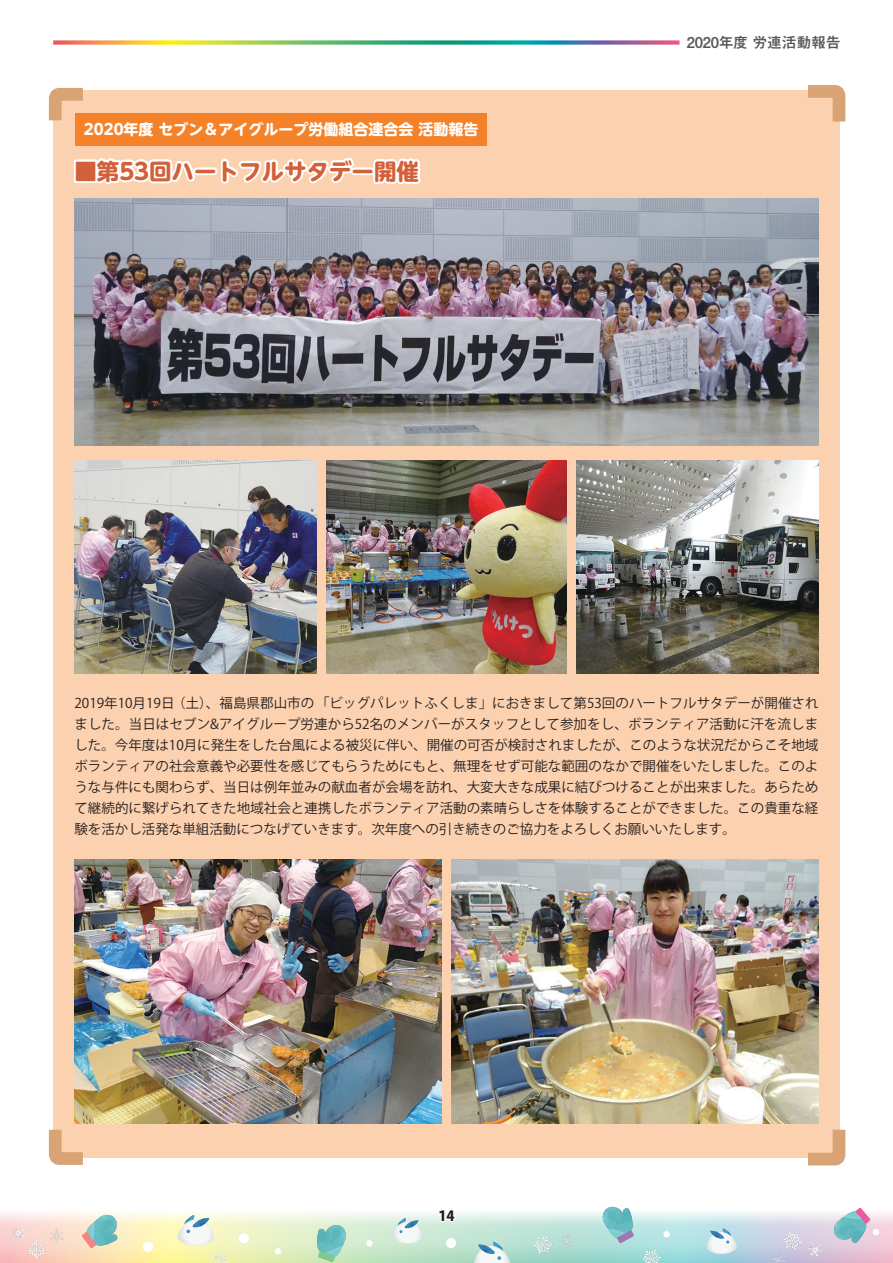
<style>
.page{position:relative;width:893px;height:1263px;background:#fff}
.page>*{position:absolute;margin:0;border:0;box-sizing:border-box;transform-origin:0 0}
.本文B{font:700 22.5px "UD Shin M Go Pro";color:#d26038}
.本文B-2{font:700 15px "UD Shin M Go Pro";color:#fff}
.t1{font:700 15px "Mi Go MB1 Std De";letter-spacing:-.025em;color:#57585a}
.t2{font:800 13.95px "Koz Go Pro";color:#231f20}
.本文{font:13.5px/21px "Koz Go Pro";color:#231f20;text-align:justify}
</style>
<div class="page">
<svg style="left:0;top:1212px;width:893px;height:51px;background:#d7e4d5"></svg>
<svg style="left:53px;top:40px;width:626px;height:5px;background:#91b082"></svg>
<svg style="left:82px;top:1214px;width:37px;height:34px"></svg>
<svg style="left:602px;top:1206px;width:32px;height:37px"></svg>
<svg style="left:309px;top:1218px;width:38px;height:44px;background:#a6d7c4"></svg>
<svg style="left:706px;top:1228px;width:32px;height:27px"></svg>
<svg style="left:392px;top:1218px;width:30px;height:26px"></svg>
<svg style="left:474px;top:1242px;width:38px;height:21px"></svg>
<div style="left:143px;top:1242px;width:10px;height:10px;background:#fff;border-radius:50%"></div>
<div style="left:239px;top:1233px;width:10px;height:10px;background:#fff;border-radius:50%"></div>
<div style="left:446px;top:1238px;width:10px;height:10px;background:#fff;border-radius:50%"></div>
<svg style="left:275px;top:1248px;width:6px;height:6px"></svg>
<div style="left:366px;top:1240px;width:7px;height:6px;background:#fff;border-radius:50%"></div>
<div style="left:663px;top:1231px;width:7px;height:6px;background:#fff;border-radius:50%"></div>
<svg style="left:832px;top:1207px;width:47px;height:36px"></svg>
<svg style="left:808px;top:1243px;width:14px;height:13px"></svg>
<svg style="left:771px;top:1231px;width:31px;height:32px"></svg>
<svg style="left:559px;top:1234px;width:15px;height:14px"></svg>
<svg style="left:527px;top:1218px;width:13px;height:10px"></svg>
<svg style="left:533px;top:1235px;width:20px;height:19px"></svg>
<svg style="left:641px;top:1249px;width:21px;height:14px"></svg>
<svg style="left:12px;top:1226px;width:51px;height:34px;background:#f6d3ca"></svg>
<svg style="left:176px;top:1215px;width:53px;height:48px"></svg>
<svg style="left:437px;top:1212px;width:19px;height:11px"></svg>
<div style="left:53px;top:91px;width:787px;height:1067px;background:#fcd1af"></div>
<div style="left:74px;top:159px;width:23px;height:24px;border:4px solid #fff"></div>
<svg style="left:91px;top:158px;width:104px;height:26px"></svg>
<div style="left:193px;top:167px;width:24px;height:8px;border:4px solid #fff;border-radius:2px"></div>
<svg style="left:221px;top:157px;width:135px;height:27px"></svg>
<div style="left:351px;top:167px;width:24px;height:8px;border:4px solid #fff;border-radius:2px"></div>
<svg style="left:371px;top:158px;width:50px;height:26px"></svg>
<svg style="left:795px;top:1123px;width:51px;height:43px"></svg>
<svg style="left:795px;top:85px;width:51px;height:37px"></svg>
<svg style="left:48px;top:1123px;width:48px;height:42px"></svg>
<svg style="left:48px;top:87px;width:48px;height:34px"></svg>
<img style="left:75px;top:199px;width:744px;height:246px">
<img style="left:74px;top:461px;width:242px;height:213px">
<img style="left:74px;top:859px;width:367px;height:264px">
<img style="left:577px;top:461px;width:242px;height:213px">
<img style="left:327px;top:461px;width:239px;height:213px">
<img style="left:452px;top:860px;width:367px;height:263px">
<div style="left:75px;top:114px;width:412px;height:32px;background:#f58229"></div>
<p class="本文B-2" style="left:84px;top:117px;width:396px">2020年度 セブン＆アイグループ労働組合連合会 活動報告</p>
<p class="本文B" style="left:74px;top:153px;width:346px">■第53回ハートフルサタデー開催</p>
<p class="t1" style="left:687px;top:31px;width:155px">2020年度 労連活動報告</p>
<p class="本文" style="left:74px;top:692px;width:746px">2019年10月19日 （土）、福島県郡山市の 「ビッグパレットふくしま」におきまして第53回のハートフルサタデーが開催されました。当日はセブン&amp;アイグループ労連から52名のメンバーがスタッフとして参加をし、ボランティア活動に汗を流しました。今年度は10月に発生をした台風による被災に伴い、開催の可否が検討されましたが、このような状況だからこそ地域ボランティアの社会意義や必要性を感じてもらうためにもと、無理をせず可能な範囲のなかで開催をいたしました。このような与件にも関わらず、当日は例年並みの献血者が会場を訪れ、大変大きな成果に結びつけることが出来ました。あらためて継続的に繋げられてきた地域社会と連携したボランティア活動の素晴らしさを体験することができました。この貴重な経験を活かし活発な単組活動につなげていきます。次年度への引き続きのご協力をよろしくお願いいたします。</p>
<p class="t2" style="left:438px;top:1207px;width:18px">14</p>
</div>
